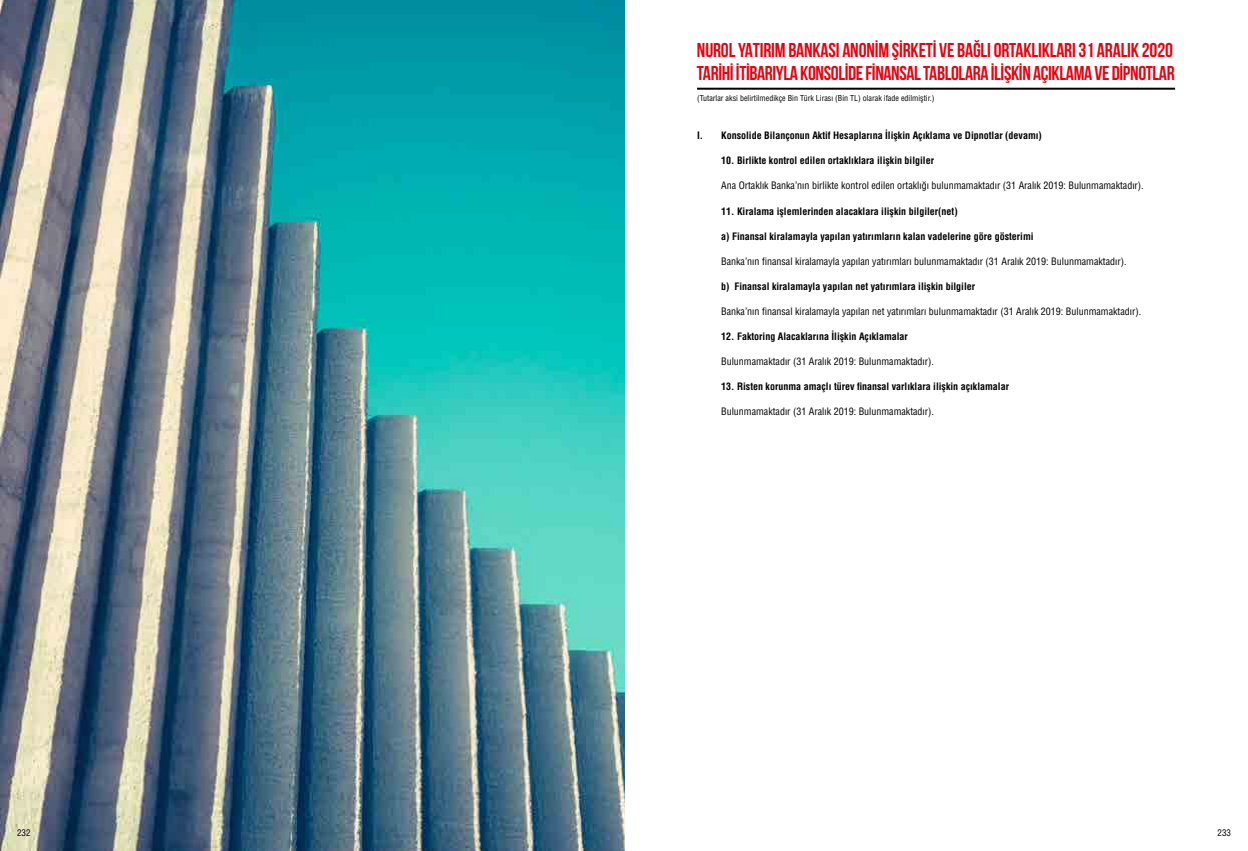
<style>
.page{position:relative;width:1248px;height:851px;background:#fff}
.page>*{position:absolute;margin:0;border:0;box-sizing:border-box;transform-origin:0 0}
.t1{font:700 20px/23px "Bebas Neue";letter-spacing:-.02em;color:#e30613}
.t2{font:700 condensed 10px "Helvetica LT Std";color:#000}
.t3{font:condensed 10px "Helvetica LT Std";color:#000}
.t4{font:condensed 9px "Helvetica LT Std";color:#000}
.t5{font:condensed 8px "Helvetica LT Std";color:#000}
</style>
<div class="page">
<hr style="left:697px;top:88px;width:477px;height:2px;background:#000">
<img style="left:0;top:0;width:624px;height:850px">
<p class="t4" style="left:17px;top:827px;width:15px">232</p>
<h1 class="t1" style="left:697px;top:38px;width:479px">NUROL YATIRIM BANKASI ANONİM ŞİRKETİ VE BAĞLI ORTAKLIKLARI 31 ARALIK 2020<br>TARİHİ İTİBARIYLA KONSOLİDE FİNANSAL TABLOLARA İLİŞKİN AÇIKLAMA VE DİPNOTLAR</h1>
<p class="t5" style="left:697px;top:93px;width:239px">(Tutarlar aksi belirtilmedikçe Bin Türk Lirası (Bin TL) olarak ifade edilmiştir.)</p>
<p class="t2" style="left:697px;top:129px;width:8px">I.</p>
<p class="t2" style="left:721px;top:129px;width:322px">Konsolide Bilançonun Aktif Hesaplarına İlişkin Açıklama ve Dipnotlar (devamı)</p>
<p class="t2" style="left:721px;top:154px;width:214px">10. Birlikte kontrol edilen ortaklıklara ilişkin bilgiler</p>
<p class="t3" style="left:721px;top:179px;width:424px">Ana Ortaklık Banka’nın birlikte kontrol edilen ortaklığı bulunmamaktadır (31 Aralık 2019: Bulunmamaktadır).</p>
<p class="t2" style="left:721px;top:204px;width:238px">11. Kiralama işlemlerinden alacaklara ilişkin bilgiler(net)</p>
<p class="t2" style="left:721px;top:229px;width:314px">a) Finansal kiralamayla yapılan yatırımların kalan vadelerine göre gösterimi</p>
<p class="t3" style="left:721px;top:254px;width:407px">Banka’nın finansal kiralamayla yapılan yatırımları bulunmamaktadır (31 Aralık 2019: Bulunmamaktadır).</p>
<p class="t2" style="left:721px;top:279px;width:255px">b) Finansal kiralamayla yapılan net yatırımlara ilişkin bilgiler</p>
<p class="t3" style="left:721px;top:304px;width:421px">Banka’nın finansal kiralamayla yapılan net yatırımları bulunmamaktadır (31 Aralık 2019: Bulunmamaktadır).</p>
<p class="t2" style="left:721px;top:329px;width:188px">12. Faktoring Alacaklarına İlişkin Açıklamalar</p>
<p class="t3" style="left:721px;top:354px;width:214px">Bulunmamaktadır (31 Aralık 2019: Bulunmamaktadır).</p>
<p class="t2" style="left:721px;top:379px;width:289px">13. Risten korunma amaçlı türev finansal varlıklara ilişkin açıklamalar</p>
<p class="t3" style="left:721px;top:404px;width:214px">Bulunmamaktadır (31 Aralık 2019: Bulunmamaktadır).</p>
<p class="t4" style="left:1217px;top:827px;width:15px">233</p>
</div>
